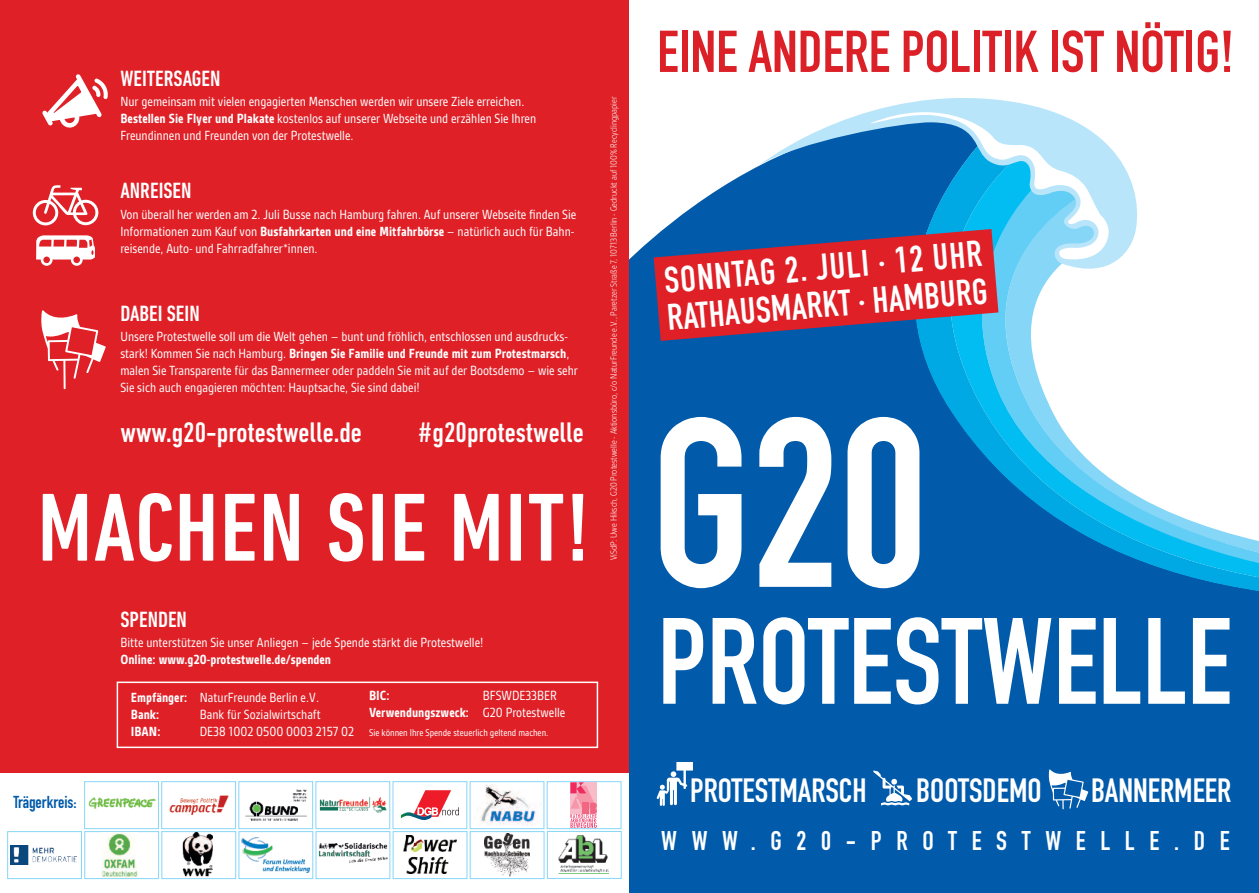
<style>
.page{position:relative;width:1259px;height:893px;background:#fff}
.page>*{position:absolute;margin:0;border:0;box-sizing:border-box;transform-origin:0 0}
.t1{font:700 236.55px "DIN Condensed";color:#fff}
.t2{font:700 120.45px "DIN Condensed";color:#fff}
.t3{font:500 condensed 98.1px "DIN Next LT Pro";letter-spacing:.015em;color:#fff}
.t4{font:700 57.9px "DIN Condensed";color:#dc2027}
.t5{font:700 36.3px/37.3px "DIN Condensed";color:#fff}
.t6{font:700 33.15px "DIN Condensed";color:#fff}
.t7{font:500 condensed 28.8px "DIN Next LT Pro";color:#fff}
.t8{font:700 26.7px "DIN Condensed";letter-spacing:.55em;color:#fff}
.t9{font:500 condensed 22.5px "DIN Next LT Pro";color:#fff}
.t10{font:700 17.1px "DIN Condensed";color:#015aaa}
.t11{font:14.25px/17.1px "Gesta Condensed";color:#fff}
.t12{font:700 14.25px "Gesta Condensed";color:#fff}
.t13{font:10.5px "Gesta Condensed";color:#fff}
.t14{font:300 9.75px "Gesta Condensed";color:#fff}
.s1{font-weight:700}
</style>
<div class="page">
<div style="left:0;top:0;width:629px;height:772px;background:#df2027"></div>
<div style="left:629px;top:238px;width:630px;height:655px;background:#015aaa"></div>
<svg style="left:868px;top:238px;width:391px;height:391px"></svg>
<svg style="left:1109px;top:147px;width:35px;height:134px"></svg>
<svg style="left:653px;top:98px;width:456px;height:243px"></svg>
<svg style="left:873px;top:770px;width:39px;height:35px"></svg>
<svg style="left:1048px;top:769px;width:40px;height:40px"></svg>
<svg style="left:656px;top:762px;width:37px;height:44px"></svg>
<svg style="left:42px;top:74px;width:66px;height:54px"></svg>
<svg style="left:33px;top:185px;width:65px;height:40px"></svg>
<svg style="left:41px;top:310px;width:65px;height:79px"></svg>
<div style="left:117px;top:682px;width:481px;height:66px;border:2px solid #fff"></div>
<svg style="left:36px;top:235px;width:59px;height:31px"></svg>
<svg style="left:7px;top:781px;width:615px;height:99px"></svg>
<div style="left:85px;top:782px;width:73px;height:47px;background:#fff"></div>
<div style="left:84px;top:781px;width:75px;height:48px;border:1px solid #86d6f7"></div>
<div style="left:162px;top:782px;width:74px;height:47px;background:#fff"></div>
<div style="left:161px;top:781px;width:75px;height:48px;border:1px solid #86d6f7"></div>
<div style="left:239px;top:782px;width:74px;height:47px;background:#fff"></div>
<div style="left:238px;top:781px;width:75px;height:48px;border:1px solid #86d6f7"></div>
<div style="left:316px;top:782px;width:74px;height:47px;background:#fff"></div>
<div style="left:315px;top:781px;width:75px;height:48px;border:1px solid #86d6f7"></div>
<div style="left:393px;top:782px;width:74px;height:47px;background:#fff"></div>
<div style="left:392px;top:781px;width:75px;height:48px;border:1px solid #86d6f7"></div>
<div style="left:470px;top:782px;width:74px;height:47px;background:#fff"></div>
<div style="left:470px;top:781px;width:74px;height:48px;border:1px solid #86d6f7"></div>
<div style="left:547px;top:782px;width:74px;height:47px;background:#fff"></div>
<div style="left:547px;top:781px;width:74px;height:48px;border:1px solid #86d6f7"></div>
<div style="left:547px;top:831px;width:74px;height:47px;background:#fff"></div>
<div style="left:547px;top:831px;width:74px;height:48px;border:1px solid #86d6f7"></div>
<div style="left:8px;top:832px;width:73px;height:47px;background:#fff"></div>
<div style="left:7px;top:831px;width:75px;height:48px;border:1px solid #86d6f7"></div>
<div style="left:85px;top:832px;width:74px;height:47px;background:#fff"></div>
<div style="left:84px;top:831px;width:75px;height:48px;border:1px solid #86d6f7"></div>
<div style="left:162px;top:832px;width:74px;height:47px;background:#fff"></div>
<div style="left:161px;top:831px;width:75px;height:48px;border:1px solid #86d6f7"></div>
<div style="left:239px;top:832px;width:74px;height:47px;background:#fff"></div>
<div style="left:238px;top:831px;width:75px;height:48px;border:1px solid #86d6f7"></div>
<div style="left:316px;top:832px;width:74px;height:47px;background:#fff"></div>
<div style="left:316px;top:831px;width:74px;height:48px;border:1px solid #86d6f7"></div>
<div style="left:393px;top:832px;width:74px;height:47px;background:#fff"></div>
<div style="left:393px;top:831px;width:74px;height:48px;border:1px solid #86d6f7"></div>
<div style="left:470px;top:832px;width:74px;height:47px;background:#fff"></div>
<div style="left:470px;top:831px;width:74px;height:48px;border:1px solid #86d6f7"></div>
<img style="left:101px;top:832px;width:37px;height:45px">
<img style="left:169px;top:795px;width:60px;height:20px">
<img style="left:88px;top:797px;width:68px;height:12px">
<img style="left:183px;top:833px;width:29px;height:44px">
<img style="left:319px;top:794px;width:70px;height:25px">
<img style="left:245px;top:789px;width:62px;height:32px">
<img style="left:318px;top:843px;width:69px;height:20px">
<svg style="left:570px;top:782px;width:27px;height:46px"></svg>
<img style="left:558px;top:835px;width:50px;height:38px">
<img style="left:10px;top:846px;width:67px;height:18px">
<img style="left:404px;top:835px;width:53px;height:38px">
<img style="left:241px;top:838px;width:68px;height:35px">
<img style="left:484px;top:834px;width:45px;height:42px">
<img style="left:480px;top:785px;width:61px;height:40px">
<svg style="left:401px;top:790px;width:58px;height:31px"></svg>
<h3 class="t9" style="left:120px;top:70px;width:101px">WEITERSAGEN</h3>
<p class="t11" style="left:120px;top:94px;width:417px">Nur gemeinsam mit vielen engagierten Menschen werden wir unsere Ziele erreichen.<br><span class="s1">Bestellen Sie Flyer und Plakate</span> kostenlos auf unserer Webseite und erzählen Sie Ihren<br>Freundinnen und Freunden von der Protestwelle.</p>
<h3 class="t9" style="left:120px;top:183px;width:73px">ANREISEN</h3>
<p class="t11" style="left:120px;top:207px;width:457px">Von überall her werden am 2. Juli Busse nach Hamburg fahren. Auf unserer Webseite finden Sie<br>Informationen zum Kauf von <span class="s1">Busfahrkarten und eine Mitfahrbörse</span> – natürlich auch für Bahn&shy;reisende, Auto- und Fahrradfahrer*innen.</p>
<h3 class="t9" style="left:120px;top:305px;width:81px">DABEI SEIN</h3>
<p class="t11" style="left:120px;top:329px;width:459px">Unsere Protestwelle soll um die Welt gehen – bunt und fröhlich, entschlossen und ausdrucks&shy;stark! Kommen Sie nach Hamburg. <span class="s1">Bringen Sie Familie und Freunde mit zum Protestmarsch</span>, malen Sie Transparente für das Bannermeer oder paddeln Sie mit auf der Bootsdemo – wie sehr Sie sich auch engagieren möchten: Hauptsache, Sie sind dabei!</p>
<h3 class="t7" style="left:120px;top:422px;width:243px">www.g20-protestwelle.de</h3>
<h3 class="t7" style="left:418px;top:422px;width:168px">#g20protestwelle</h3>
<h3 class="t3" style="left:38px;top:494px;width:553px">MACHEN SIE MIT!</h3>
<h3 class="t9" style="left:120px;top:611px;width:68px">SPENDEN</h3>
<p class="t11" style="left:120px;top:635px;width:364px">Bitte unterstützen Sie unser Anliegen – jede Spende stärkt die Protestwelle!</p>
<p class="t12" style="left:120px;top:655px;width:212px">Online: www.g20-protestwelle.de/spenden</p>
<p class="t11" style="left:131px;top:690px;width:190px"><span class="s1">Empfänger:</span> NaturFreunde Berlin e.V.<br><span class="s1">Bank:</span></p>
<p class="t11" style="left:369px;top:688px;width:198px;text-indent:114px">BFSWDE33BER<br><span class="s1">Verwendungszweck:</span> G20 Protestwelle</p>
<p class="t12" style="left:369px;top:691px;width:22px">BIC:</p>
<p class="t11" style="left:200px;top:707px;width:122px">Bank für Sozialwirtschaft</p>
<p class="t10" style="left:13px;top:792px;width:65px">Trägerkreis:</p>
<p class="t12" style="left:131px;top:727px;width:31px">IBAN:</p>
<p class="t11" style="left:200px;top:724px;width:156px">DE38 1002 0500 0003 2157 02</p>
<p class="t13" style="left:369px;top:729px;width:181px">Sie können Ihre Spende steuerlich geltend machen.</p>
<p class="t14" style="left:610px;top:560px;width:466px;rotate:-90deg">ViSdP: Uwe Hiksch, G20 Protestwelle - Aktionsbüro, c/o NaturFreunde e.V., Paretzer Straße 7, 10713 Berlin - Gedruckt auf 100% Recyclingpapier</p>
<h3 class="t4" style="left:657px;top:18px;width:578px">EINE ANDERE POLITIK IST NÖTIG!</h3>
<h3 class="t5" style="left:662px;top:262px;width:322px;rotate:-5deg">SONNTAG 2. JULI · 12 UHR<br>RATHAUSMARKT · HAMBURG</h3>
<h1 class="t1" style="left:650px;top:367px;width:278px">G20</h1>
<h2 class="t2" style="left:657px;top:592px;width:575px">PROTESTWELLE</h2>
<h3 class="t6" style="left:690px;top:771px;width:178px">PROTESTMARSCH</h3>
<h3 class="t6" style="left:916px;top:771px;width:127px">BOOTSDEMO</h3>
<h3 class="t6" style="left:1091px;top:771px;width:142px">BANNERMEER</h3>
<h3 class="t8" style="left:661px;top:825px;width:570px">WWW.G20-PROTESTWELLE.DE</h3>
</div>
